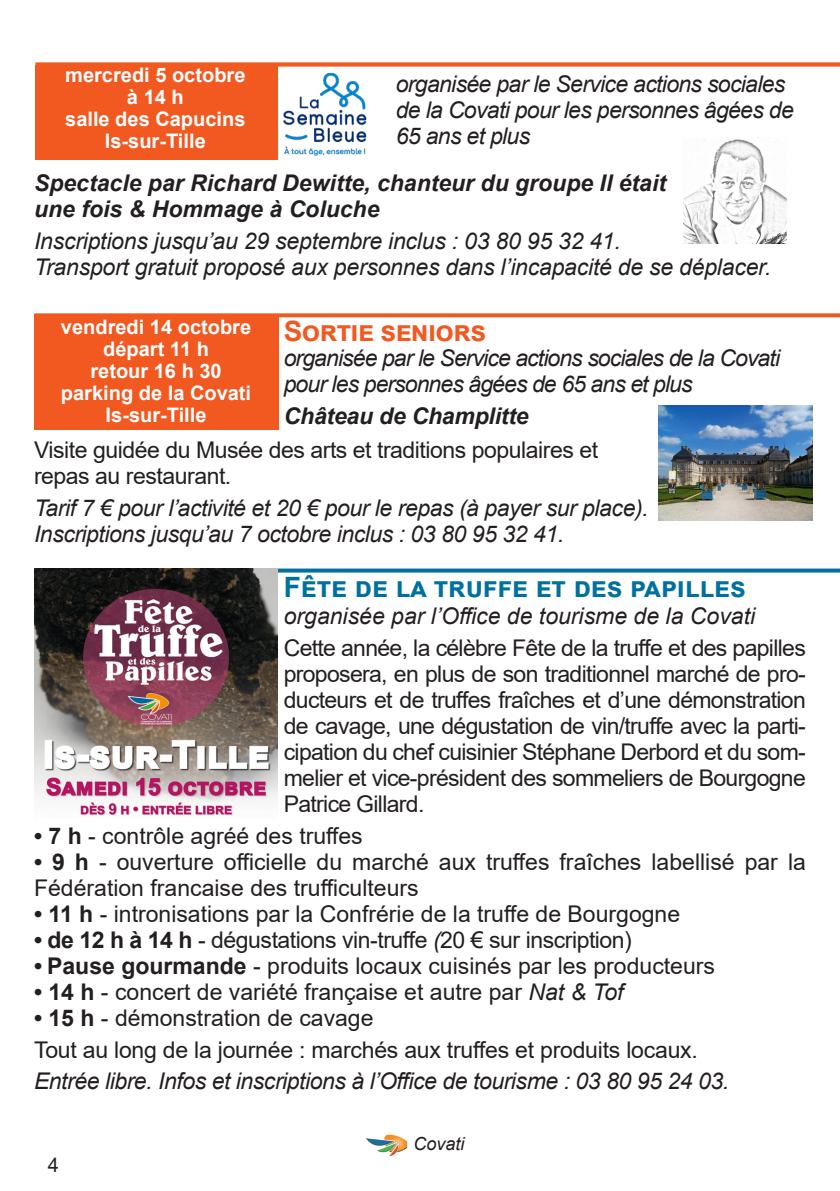
<style>
.page{position:relative;width:840px;height:1191px;background:#fff}
.page>*{position:absolute;margin:0;border:0;box-sizing:border-box;transform-origin:0 0}
.t1{font:700 28px "Arial";color:#00719e}
.t2{font:700 28px "Arial";letter-spacing:-.02em;color:#f15921}
.t3{font:23px/26px "Arial";color:#231f20;text-align:justify}
.t4{font:italic 23px/26px "Arial";letter-spacing:-.02em;color:#231f20}
.t5{font:23px/26px "Arial";letter-spacing:-.02em;color:#231f20}
.t6{font:italic 700 23px/26px "Arial";color:#231f20}
.t7{font:italic 23px "Arial";letter-spacing:-.04em;color:#231f20}
.t8{font:italic 23px "Arial";color:#231f20}
.t9{font:700 20px "Arial";color:#fff}
.t10{font:20px "Arial";color:#231f20}
.t11{font:italic 18px "Arial";color:#231f20}
.s1{font-weight:700}
.s2{font-style:italic}
</style>
<div class="page">
<svg style="left:384px;top:1134px;width:4px;height:5px"></svg>
<div style="left:34px;top:316px;width:244px;height:113px;background:#f15921"></div>
<svg style="left:34px;top:313px;width:805px;height:4px;background:#f26733"></svg>
<div style="left:35px;top:62px;width:804px;height:5px;background:#f15921"></div>
<div style="left:35px;top:65px;width:242px;height:94px;background:#f15921"></div>
<img style="left:276px;top:68px;width:91px;height:92px">
<svg style="left:277px;top:568px;width:562px;height:4px;background:#2384ab"></svg>
<img style="left:34px;top:568px;width:243px;height:248px">
<img style="left:658px;top:405px;width:153px;height:116px">
<img style="left:683px;top:139px;width:103px;height:104px">
<p class="t9" style="left:65px;top:61px;width:182px">mercredi 5 octobre</p>
<p class="t9" style="left:127px;top:83px;width:58px">à 14 h</p>
<p class="t9" style="left:65px;top:105px;width:182px">salle des Capucins</p>
<p class="t9" style="left:105px;top:127px;width:102px">Is-sur-Tille</p>
<p class="t6" style="left:34px;top:171px;width:633px">Spectacle par Richard Dewitte, chanteur du groupe Il était une fois &amp; Hommage à Coluche</p>
<p class="t4" style="left:34px;top:228px;width:588px">Inscriptions jusqu’au 29 septembre inclus : 03 80 95 32 41.</p>
<p class="t4" style="left:34px;top:254px;width:738px">Transport gratuit proposé aux personnes dans l’incapacité de se déplacer.</p>
<p class="t4" style="left:395px;top:71px;width:399px">organisée par le Service actions sociales de la Covati pour les personnes âgées de<br>65 ans et plus</p>
<p class="t9" style="left:61px;top:313px;width:192px">vendredi 14 octobre</p>
<p class="t9" style="left:103px;top:335px;width:107px">départ 11 h</p>
<p class="t9" style="left:90px;top:357px;width:133px">retour 16 h 30</p>
<p class="t9" style="left:61px;top:379px;width:192px">parking de la Covati</p>
<p class="t9" style="left:106px;top:401px;width:102px">Is-sur-Tille</p>
<p class="t5" style="left:34px;top:437px;width:565px">Visite guidée du Musée des arts et traditions populaires et repas au restaurant.</p>
<p class="t4" style="left:34px;top:495px;width:615px">Tarif 7 € pour l’activité et 20 € pour le repas (à payer sur place).</p>
<p class="t4" style="left:34px;top:521px;width:531px">Inscriptions jusqu’au 7 octobre inclus : 03 80 95 32 41.</p>
<p class="t2" style="left:283px;top:311px;width:204px">Sortie seniors</p>
<p class="t7" style="left:283px;top:343px;width:497px">organisée par le Service actions sociales de la Covati</p>
<p class="t7" style="left:283px;top:369px;width:410px">pour les personnes âgées de 65 ans et plus</p>
<p class="t6" style="left:283px;top:403px;width:246px">Château de Champlitte</p>
<p class="t1" style="left:283px;top:568px;width:463px">Fête de la truffe et des papilles</p>
<p class="t8" style="left:283px;top:601px;width:472px">organisée par l’Office de tourisme de la Covati</p>
<p class="t3" style="left:283px;top:635px;width:523px">Cette année, la célèbre Fête de la truffe et des papilles proposera, en plus de son traditionnel marché de pro&shy;ducteurs et de truffes fraîches et d’une démonstration de cavage, une dégustation de vin/truffe avec la parti&shy;cipation du chef cuisinier Stéphane Derbord et du som&shy;melier et vice-président des sommeliers de Bourgogne Patrice Gillard.</p>
<p class="t3" style="left:34px;top:822px;width:330px"><span class="s1">• 7 h</span> - contrôle agréé des truffes</p>
<p class="t3" style="left:34px;top:848px;width:772px"><span class="s1">• 9 h</span> - ouverture officielle du marché aux truffes fraîches labellisé par la<br>Fédération francaise des trufficulteurs</p>
<p class="t3" style="left:34px;top:900px;width:647px"><span class="s1">• 11 h</span> - intronisations par la Confrérie de la truffe de Bourgogne</p>
<p class="t5" style="left:34px;top:926px;width:599px"><span class="s1">• de 12 h à 14 h</span> - dégustations vin-truffe <span class="s2">(</span>20 € sur inscription)</p>
<p class="t3" style="left:34px;top:952px;width:682px"><span class="s1">• Pause gourmande</span> - produits locaux cuisinés par les producteurs</p>
<p class="t3" style="left:34px;top:978px;width:590px"><span class="s1">• 14 h</span> - concert de variété française et autre par <span class="s2">Nat &amp; Tof</span></p>
<p class="t3" style="left:34px;top:1004px;width:341px"><span class="s1">• 15 h</span> - démonstration de cavage</p>
<p class="t3" style="left:34px;top:1036px;width:665px">Tout au long de la journée : marchés aux truffes et produits locaux.</p>
<p class="t4" style="left:34px;top:1068px;width:696px">Entrée libre. Infos et inscriptions à l’Office de tourisme : 03 80 95 24 03.</p>
<p class="t10" style="left:48px;top:1150px;width:13px">4</p>
<p class="t11" style="left:413px;top:1132px;width:53px">Covati</p>
</div>
